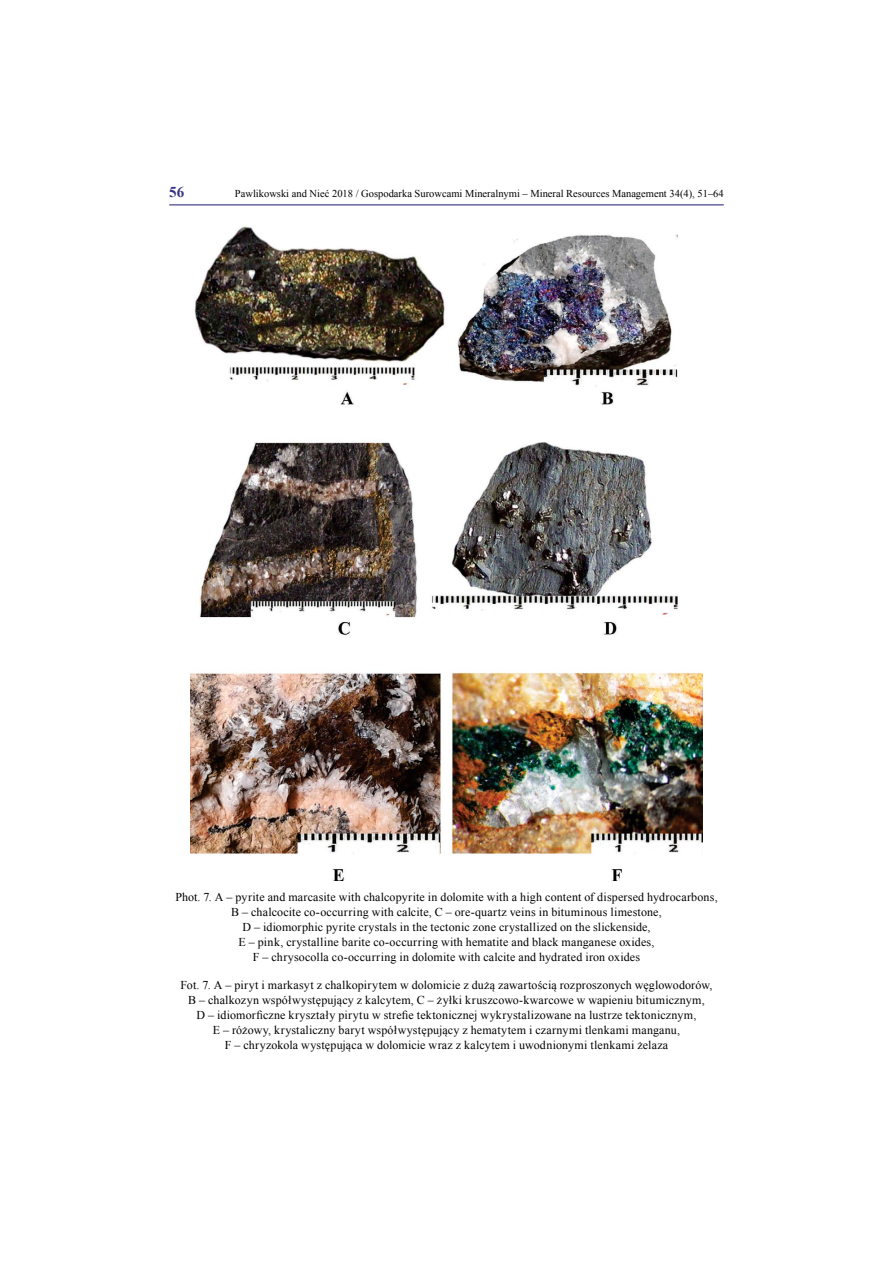
<style>
.page{position:relative;width:893px;height:1263px;background:#fff}
.page>*{position:absolute;margin:0;border:0;box-sizing:border-box;transform-origin:0 0}
.t1{font:700 15px "Times New Roman";color:#363183}
.t2{font:12px/15px "Times New Roman";letter-spacing:.015em;color:#000;text-align:center}
.t3{font:10.5px "Times New Roman";color:#000}
</style>
<div class="page">
<hr style="left:169px;top:204px;width:555px;height:1px;background:#363183">
<img style="left:190px;top:225px;width:513px;height:655px">
<p class="t1" style="left:169px;top:182px;width:16px">56</p>
<p class="t3" style="left:235px;top:186px;width:490px">Pawlikowski and Nieć 2018 / Gospodarka Surowcami Mineralnymi – Mineral Resources Management 34(4), 51–64</p>
<p class="t2" style="left:175px;top:890px;width:544px">Phot. 7. A – pyrite and marcasite with chalcopyrite in dolomite with a high content of dispersed hydrocarbons, B – chalcocite co-occurring with calcite, C – ore-quartz veins in bituminous limestone,<br>D – idiomorphic pyrite crystals in the tectonic zone crystallized on the slickenside,<br>E – pink, crystalline barite co-occurring with hematite and black manganese oxides,<br>F – chrysocolla co-occurring in dolomite with calcite and hydrated iron oxides</p>
<p class="t2" style="left:181px;top:977px;width:533px">Fot. 7. A – piryt i markasyt z chalkopirytem w dolomicie z dużą zawartością rozproszonych węglowodorów, B – chalkozyn współwystępujący z kalcytem, C – żyłki kruszcowo-kwarcowe w wapieniu bitumicznym,<br>D – idiomorficzne kryształy pirytu w strefie tektonicznej wykrystalizowane na lustrze tektonicznym,<br>E – różowy, krystaliczny baryt współwystępujący z hematytem i czarnymi tlenkami manganu,<br>F – chryzokola występująca w dolomicie wraz z kalcytem i uwodnionymi tlenkami żelaza</p>
</div>
